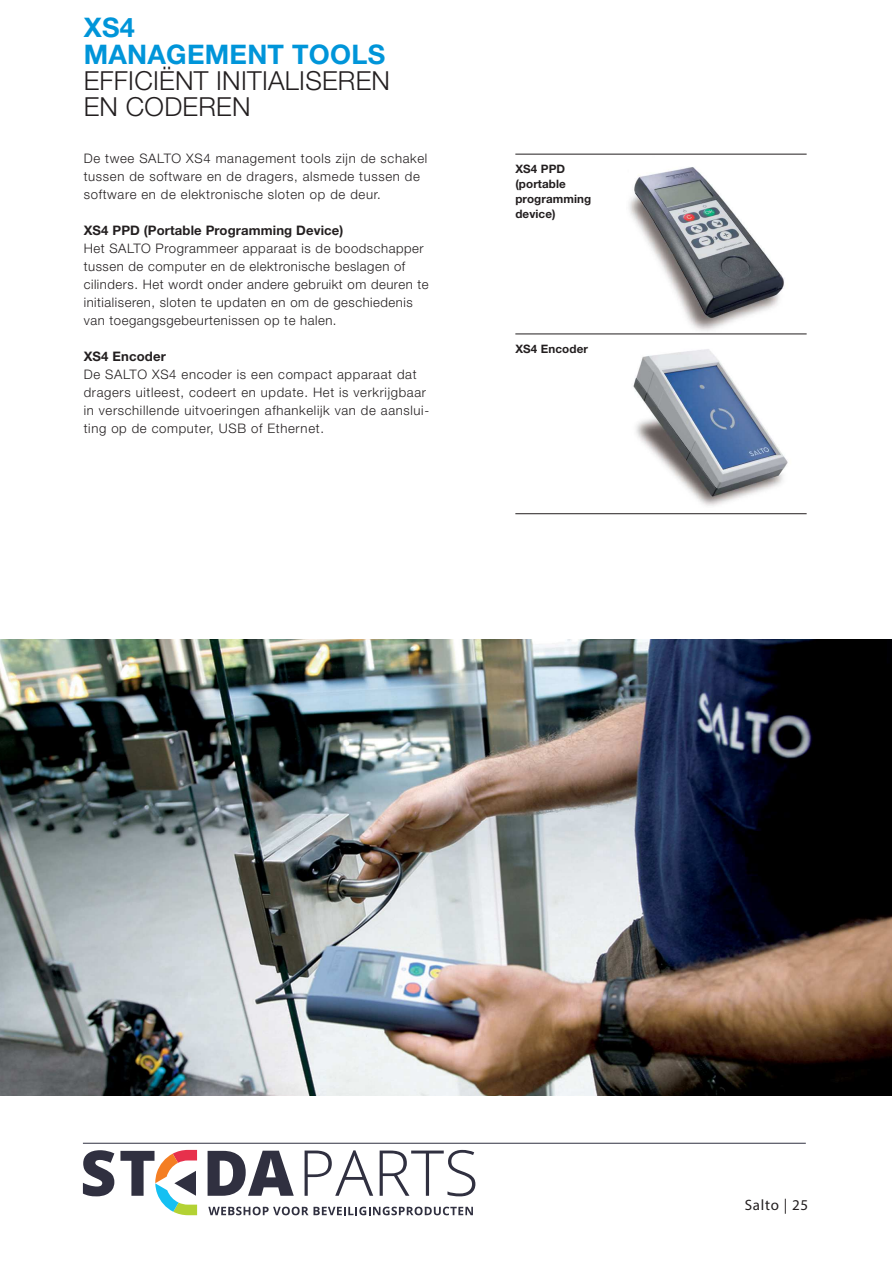
<style>
.page{position:relative;width:893px;height:1263px;background:#fff}
.page>*{position:absolute;margin:0;border:0;box-sizing:border-box;transform-origin:0 0}
.t1{font:700 27px/27px "Helvetica Neue LT Std";letter-spacing:.01em;color:#0095d9}
.t2{font:300 26.25px/26.2px "Helvetica Neue LT Std";letter-spacing:.01em;color:#231f20}
.t3{font:15px "Myriad Pro";letter-spacing:.05em;color:#231f20}
.t4{font:300 13.2px/18px "Helvetica Neue LT Std";letter-spacing:.05em;color:#231f20}
.t5{font:700 13.2px "Helvetica Neue LT Std";letter-spacing:.01em;color:#231f20}
.t6{font:700 11.7px/15px "Helvetica Neue LT Std";letter-spacing:.01em;color:#231f20}
</style>
<div class="page">
<img style="left:626px;top:167px;width:181px;height:167px">
<img style="left:633px;top:349px;width:155px;height:157px">
<img style="left:0;top:640px;width:891px;height:455px">
<hr style="left:515px;top:154px;width:292px;height:1px;background:#231f20">
<hr style="left:515px;top:334px;width:292px;height:1px;background:#231f20">
<hr style="left:515px;top:513px;width:292px;height:1px;background:#231f20">
<svg style="left:208px;top:1207px;width:265px;height:8px"></svg>
<svg style="left:83px;top:1150px;width:31px;height:46px"></svg>
<svg style="left:208px;top:1151px;width:86px;height:45px"></svg>
<svg style="left:305px;top:1150px;width:68px;height:46px"></svg>
<svg style="left:380px;top:1150px;width:95px;height:46px"></svg>
<svg style="left:120px;top:1150px;width:77px;height:65px"></svg>
<hr style="left:83px;top:1143px;width:723px;height:1px;background:#303141">
<h1 class="t1" style="left:84px;top:16px;width:303px">XS4<br>MANAGEMENT TOOLS</h1>
<h2 class="t2" style="left:84px;top:70px;width:308px">EFFICIËNT INITIALISEREN<br>EN CODEREN</h2>
<p class="t4" style="left:84px;top:151px;width:345px">De twee SALTO XS4 management tools zijn de schakel tussen de software en de dragers, alsmede tussen de software en de elektronische sloten op de deur.</p>
<p class="t5" style="left:84px;top:226px;width:261px">XS4 PPD (Portable Programming Device)</p>
<p class="t4" style="left:84px;top:241px;width:346px">Het SALTO Programmeer apparaat is de boodschapper tussen de computer en de elektronische beslagen of cilinders. Het wordt onder andere gebruikt om deuren te initialiseren, sloten te updaten en om de geschiedenis van toegangsgebeurtenissen op te halen.</p>
<p class="t5" style="left:84px;top:352px;width:84px">XS4 Encoder</p>
<p class="t4" style="left:84px;top:367px;width:347px">De SALTO XS4 encoder is een compact apparaat dat dragers uitleest, codeert en update. Het is verkrijgbaar in verschillende uitvoeringen afhankelijk van de aanslui&shy;ting op de computer, USB of Ethernet.</p>
<p class="t6" style="left:515px;top:162px;width:78px">XS4 PPD (portable programming device)</p>
<p class="t6" style="left:515px;top:342px;width:74px">XS4 Encoder</p>
<p class="t3" style="left:745px;top:1196px;width:65px">Salto | 25</p>
</div>
